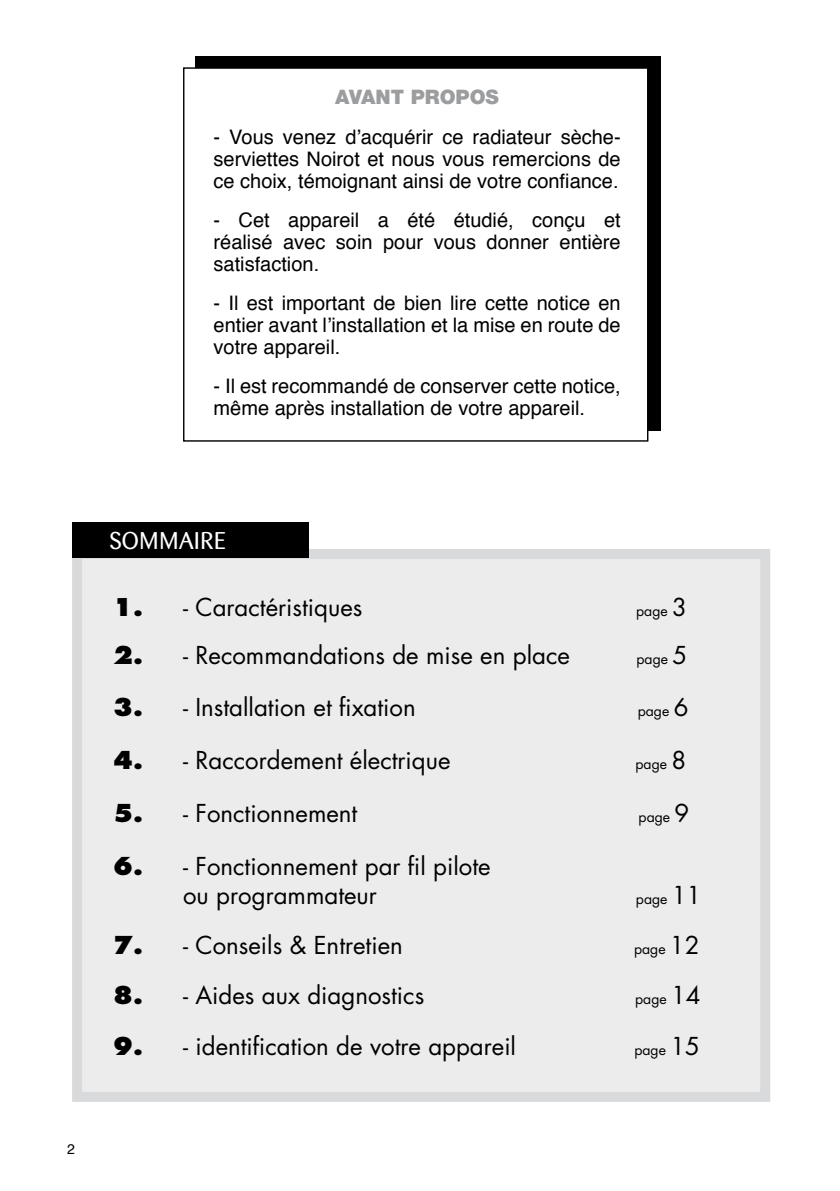
<style>
.page{position:relative;width:840px;height:1191px;background:#fff}
.page>*{position:absolute;margin:0;border:0;box-sizing:border-box;transform-origin:0 0}
.t1{font:24px/28.8px "Futura";color:#000}
.t2{font:24px "Barmeno";letter-spacing:.02em;color:#fff}
.t3{font:20px/22px "Helvetica";color:#000;text-align:justify}
.t4{font:900 20px "Helvetica Neue";color:#9c9d9f}
.t5{font:14px "Futura";color:#000}
.t6{font:14px "Helvetica";color:#000}
.s1{font-weight:800}
.s2{font-size:24px}
</style>
<div class="page">
<div style="left:195px;top:57px;width:465px;height:374px;background:#000"></div>
<div style="left:184px;top:68px;width:463px;height:373px;background:#fff"></div>
<div style="left:77px;top:554px;width:687px;height:542px;background:#ececed"></div>
<div style="left:72px;top:549px;width:697px;height:552px;border:10px solid #d9dadb"></div>
<div style="left:72px;top:522px;width:237px;height:36px;background:#000"></div>
<p class="t4" style="left:335px;top:85px;width:165px">AVANT PROPOS</p>
<p class="t3" style="left:213px;top:125px;width:408px">- Vous venez d’acquérir ce radiateur sèche&shy;serviettes Noirot et nous vous remercions de ce choix, témoignant ainsi de votre confiance.</p>
<p class="t3" style="left:213px;top:208px;width:408px">- Cet appareil a été étudié, conçu et réalisé avec soin pour vous donner entière satisfaction.</p>
<p class="t3" style="left:213px;top:291px;width:408px">- Il est important de bien lire cette notice en entier avant l’installation et la mise en route de votre appareil.</p>
<p class="t3" style="left:213px;top:374px;width:408px">- Il est recommandé de conserver cette notice, même après installation de votre appareil.</p>
<p class="t6" style="left:67px;top:1137px;width:9px">2</p>
<p class="t2" style="left:109px;top:527px;width:118px">SOMMAIRE</p>
<p class="t1" style="left:113px;top:592px;width:251px"><span class="s1">1.</span> - Caractéristiques</p>
<p class="t5" style="left:636px;top:600px;width:52px">page <span class="s2">3</span></p>
<p class="t1" style="left:113px;top:640px;width:458px"><span class="s1">2.</span> - Recommandations de mise en place</p>
<p class="t5" style="left:636px;top:648px;width:52px">page <span class="s2">5</span></p>
<p class="t1" style="left:113px;top:693px;width:304px"><span class="s1">3.</span> - Installation et fixation</p>
<p class="t5" style="left:637px;top:701px;width:52px">page <span class="s2">6</span></p>
<p class="t1" style="left:113px;top:745px;width:339px"><span class="s1">4.</span> - Raccordement électrique</p>
<p class="t5" style="left:635px;top:754px;width:52px">page <span class="s2">8</span></p>
<p class="t1" style="left:113px;top:798px;width:246px"><span class="s1">5.</span> - Fonctionnement</p>
<p class="t5" style="left:638px;top:807px;width:52px">page <span class="s2">9</span></p>
<p class="t1" style="left:183px;top:851px;width:309px;text-indent:-70px"><span class="s1">6.</span> - Fonctionnement par fil pilote ou programmateur</p>
<p class="t5" style="left:635px;top:888px;width:67px">page <span class="s2">11</span></p>
<p class="t1" style="left:113px;top:930px;width:291px"><span class="s1">7.</span> - Conseils &amp; Entretien</p>
<p class="t5" style="left:633px;top:939px;width:67px">page <span class="s2">12</span></p>
<p class="t1" style="left:113px;top:981px;width:312px"><span class="s1">8.</span> - Aides aux diagnostics</p>
<p class="t5" style="left:634px;top:989px;width:67px">page <span class="s2">14</span></p>
<p class="t1" style="left:113px;top:1031px;width:404px"><span class="s1">9.</span> - identification de votre appareil</p>
<p class="t5" style="left:634px;top:1040px;width:67px">page <span class="s2">15</span></p>
</div>
